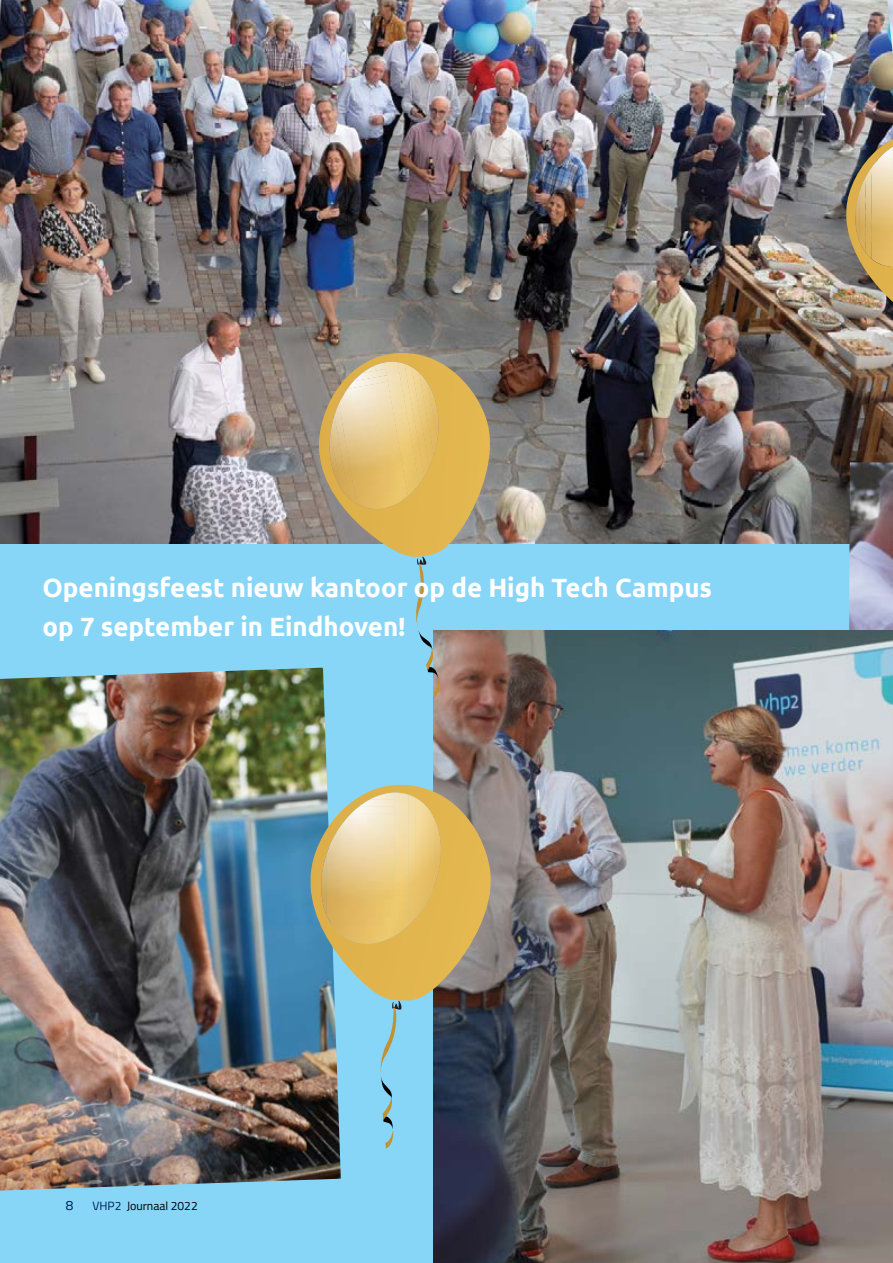
<style>
.page{position:relative;width:893px;height:1263px;background:#87d6f8}
.page>*{position:absolute;margin:0;border:0;box-sizing:border-box;transform-origin:0 0}
.KOP{font:700 26.4px/39px "Ubuntu";color:#fff}
.t1{font:13.5px "Titillium Web";color:#002457}
.t2{font:12px "Titillium Web";color:#000}
.s1{color:#002457}
</style>
<div class="page">
<img style="left:0;top:0;width:893px;height:544px">
<img style="left:887px;top:0;width:6px;height:56px">
<img style="left:848px;top:462px;width:45px;height:168px">
<img style="left:0;top:668px;width:341px;height:522px">
<img style="left:433px;top:630px;width:460px;height:633px">
<img style="left:846px;top:139px;width:47px;height:163px">
<svg style="left:311px;top:785px;width:185px;height:363px"></svg>
<img style="left:340px;top:813px;width:55px;height:131px">
<img style="left:333px;top:827px;width:7px;height:107px">
<img style="left:395px;top:793px;width:14px;height:142px">
<img style="left:326px;top:838px;width:7px;height:89px">
<img style="left:408px;top:795px;width:7px;height:130px">
<img style="left:415px;top:797px;width:7px;height:121px">
<img style="left:320px;top:854px;width:6px;height:61px">
<img style="left:422px;top:802px;width:7px;height:107px">
<img style="left:429px;top:809px;width:7px;height:89px">
<img style="left:436px;top:821px;width:6px;height:61px">
<img style="left:351px;top:806px;width:44px;height:7px">
<img style="left:359px;top:799px;width:36px;height:7px">
<img style="left:370px;top:793px;width:25px;height:7px">
<svg style="left:319px;top:353px;width:178px;height:343px"></svg>
<img style="left:339px;top:382px;width:69px;height:127px">
<img style="left:334px;top:404px;width:23px;height:100px">
<img style="left:384px;top:362px;width:35px;height:134px">
<img style="left:331px;top:415px;width:18px;height:83px">
<img style="left:397px;top:362px;width:27px;height:122px">
<img style="left:404px;top:364px;width:25px;height:113px">
<img style="left:327px;top:432px;width:14px;height:56px">
<img style="left:411px;top:367px;width:23px;height:100px">
<img style="left:419px;top:373px;width:19px;height:82px">
<img style="left:427px;top:383px;width:14px;height:56px">
<img style="left:347px;top:375px;width:41px;height:14px">
<img style="left:353px;top:369px;width:34px;height:12px">
<img style="left:362px;top:362px;width:24px;height:11px">
<p class="KOP" style="left:43px;top:567px;width:671px">Openingsfeest nieuw kantoor op de High Tech Campus op 7 september in Eindhoven!</p>
<p class="t1" style="left:66px;top:1196px;width:9px">8</p>
<p class="t2" style="left:93px;top:1197px;width:107px"><span class="s1">VHP2</span> Journaal 2022</p>
</div>
